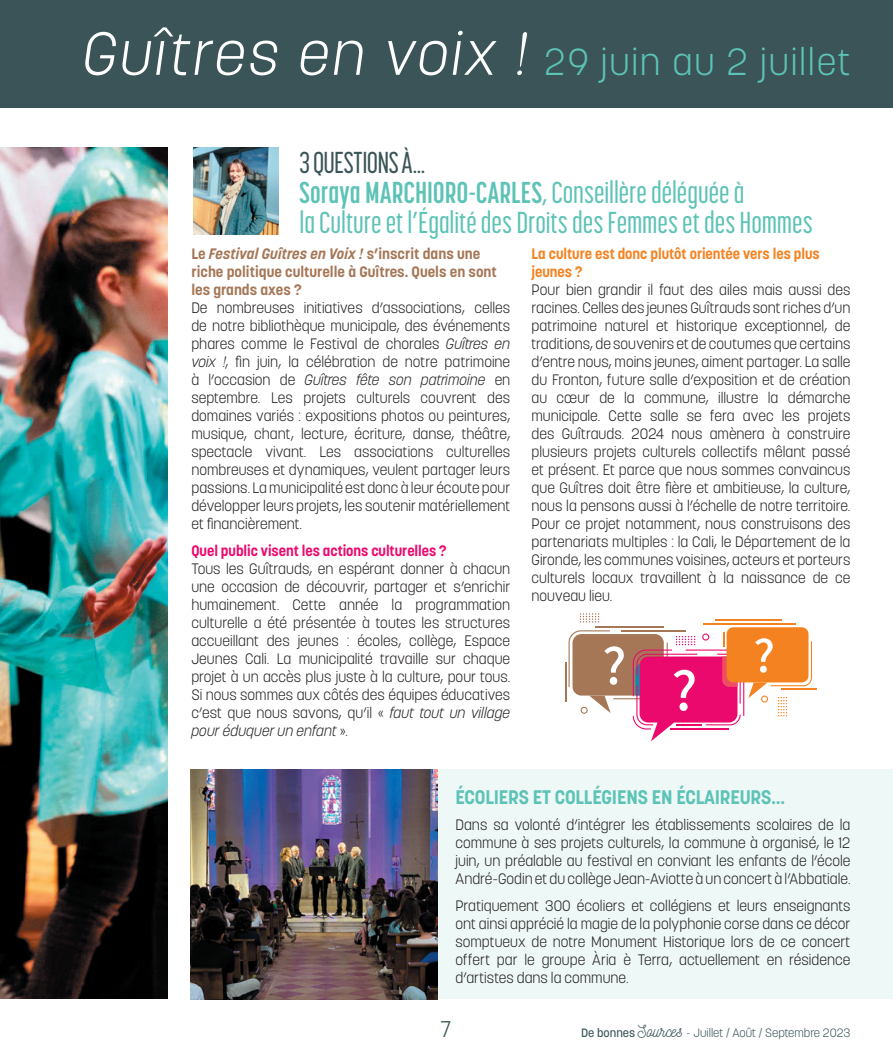
<style>
.page{position:relative;width:893px;height:1063px;background:#fff}
.page>*{position:absolute;margin:0;border:0;box-sizing:border-box;transform-origin:0 0}
.t1{font:300 37.5px "Korolev";letter-spacing:.045em;color:#5cc3b6}
.t2{font:500 30px/30px "Korolev Compressed";letter-spacing:-.005em;color:#5cc3b6}
.t3{font:300 22.5px "Korolev";color:#3a5457}
.t4{font:700 19.5px "Korolev";letter-spacing:-.01em;color:#5cc3b6}
.t5{font:300 15px/18px "Korolev";color:#231f20;text-align:justify}
.t6{font:700 15px/18px "Korolev";color:#a57756}
.t7{font:700 15px/18px "Korolev";color:#f58220}
.t8{font:700 15px "Korolev";letter-spacing:-.005em;color:#ec096d}
.t9{font:300 12px "Korolev";color:#3a5457}
.s1{font-size:60px;color:#fff}
.s2{color:#3a5457}
.s3{font-weight:700}
.s4{font-style:italic}
.s5{font-weight:500}
.s6{font-family:"Nickainley";font-weight:400;font-size:16.5px}
.s7{font-family:"Nickainley";font-weight:400}
</style>
<div class="page">
<div style="left:190px;top:769px;width:703px;height:230px;background:#eef8f6"></div>
<img style="left:190px;top:769px;width:247px;height:230px">
<div style="left:0;top:0;width:893px;height:107px;background:#3a5457"></div>
<img style="left:0;top:148px;width:168px;height:850px">
<hr style="left:595px;top:626px;width:69px;height:1px;background:#a57756">
<hr style="left:565px;top:662px;width:1px;height:40px;background:#a57756">
<div style="left:727px;top:627px;width:81px;height:55px;background:#f58220;border-radius:7px"></div>
<hr style="left:703px;top:623px;width:93px;height:2px;background:#f58220">
<hr style="left:715px;top:620px;width:66px;height:1px;background:#f58220">
<hr style="left:781px;top:688px;width:36px;height:1px;background:#f58220">
<svg style="left:580px;top:613px;width:19px;height:10px"></svg>
<svg style="left:569px;top:630px;width:243px;height:111px"></svg>
<img style="left:194px;top:148px;width:84px;height:86px">
<h1 class="t1" style="left:80px;top:38px;width:772px"><span class="s1">Guîtres en voix !</span> 29 juin au 2 juillet</h1>
<h2 class="t2" style="left:300px;top:147px;width:515px"><span class="s2">3 QUESTIONS À...<br></span><span class="s3">Soraya MARCHIORO-CARLES</span>, Conseillère déléguée à<br>la Culture et l’Égalité des Droits des Femmes et des Hommes</h2>
<p class="t6" style="left:191px;top:245px;width:307px">Le <span class="s4">Festival Guîtres en Voix !</span> s’inscrit dans une riche politique culturelle à Guîtres. Quels en sont les grands axes ?</p>
<p class="t5" style="left:191px;top:299px;width:320px">De nombreuses initiatives d’associations, celles de notre bibliothèque municipale, des événements phares comme le Festival de chorales <span class="s4">Guîtres en voix !</span>, fin juin, la célébration de notre patrimoine à l’occasion de <span class="s4">Guîtres fête son patrimoine</span> en septembre. Les projets culturels couvrent des domaines variés : expositions photos ou peintures, musique, chant, lecture, écriture, danse, théâtre, spectacle vivant. Les associations culturelles nombreuses et dynamiques, veulent partager leurs passions. La municipalité est donc à leur écoute pour développer leurs projets, les soutenir matériellement et financièrement.</p>
<p class="t8" style="left:191px;top:541px;width:257px">Quel public visent les actions culturelles ?</p>
<p class="t5" style="left:191px;top:559px;width:320px">Tous les Guîtrauds, en espérant donner à chacun une occasion de découvrir, partager et s’enrichir humainement. Cette année la programmation culturelle a été présentée à toutes les structures accueillant des jeunes : écoles, collège, Espace Jeunes Cali. La municipalité travaille sur chaque projet à un accès plus juste à la culture, pour tous.<br>Si nous sommes aux côtés des équipes éducatives c’est que nous savons, qu’il « <span class="s4">faut tout un village pour éduquer un enfant</span> ».</p>
<p class="t7" style="left:532px;top:245px;width:290px">La culture est donc plutôt orientée vers les plus jeunes ?</p>
<p class="t5" style="left:532px;top:281px;width:320px">Pour bien grandir il faut des ailes mais aussi des racines. Celles des jeunes Guîtrauds sont riches d’un patrimoine naturel et historique exceptionnel, de traditions, de souvenirs et de coutumes que certains d’entre nous, moins jeunes, aiment partager. La salle du Fronton, future salle d’exposition et de création au cœur de la commune, illustre la démarche municipale. Cette salle se fera avec les projets des Guîtrauds. 2024 nous amènera à construire plusieurs projets culturels collectifs mêlant passé et présent. Et parce que nous sommes convaincus que Guîtres doit être fière et ambitieuse, la culture, nous la pensons aussi à l’échelle de notre territoire.<br>Pour ce projet notamment, nous construisons des partenariats multiples : la Cali, le Département de la Gironde, les communes voisines, acteurs et porteurs culturels locaux travaillent à la naissance de ce nouveau lieu.</p>
<h3 class="t4" style="left:455px;top:785px;width:331px">ÉCOLIERS ET COLLÉGIENS EN ÉCLAIREURS…</h3>
<p class="t5" style="left:455px;top:816px;width:396px">Dans sa volonté d’intégrer les établissements scolaires de la commune à ses projets culturels, la commune à organisé, le 12 juin, un préalable au festival en conviant les enfants de l’école André-Godin et du collège Jean-Aviotte à un concert à l’Abbatiale.</p>
<p class="t5" style="left:455px;top:896px;width:396px">Pratiquement 300 écoliers et collégiens et leurs enseignants ont ainsi apprécié la magie de la polyphonie corse dans ce décor somptueux de notre Monument Historique lors de ce concert offert par le groupe Ària è Terra, actuellement en résidence d’artistes dans la commune.</p>
<h3 class="t3" style="left:440px;top:1015px;width:13px">7</h3>
<p class="t9" style="left:581px;top:1026px;width:271px"><span class="s5">De bonnes</span> <span class="s6">Sources</span> <span class="s7">-</span> Juillet / Août / Septembre 2023</p>
</div>
